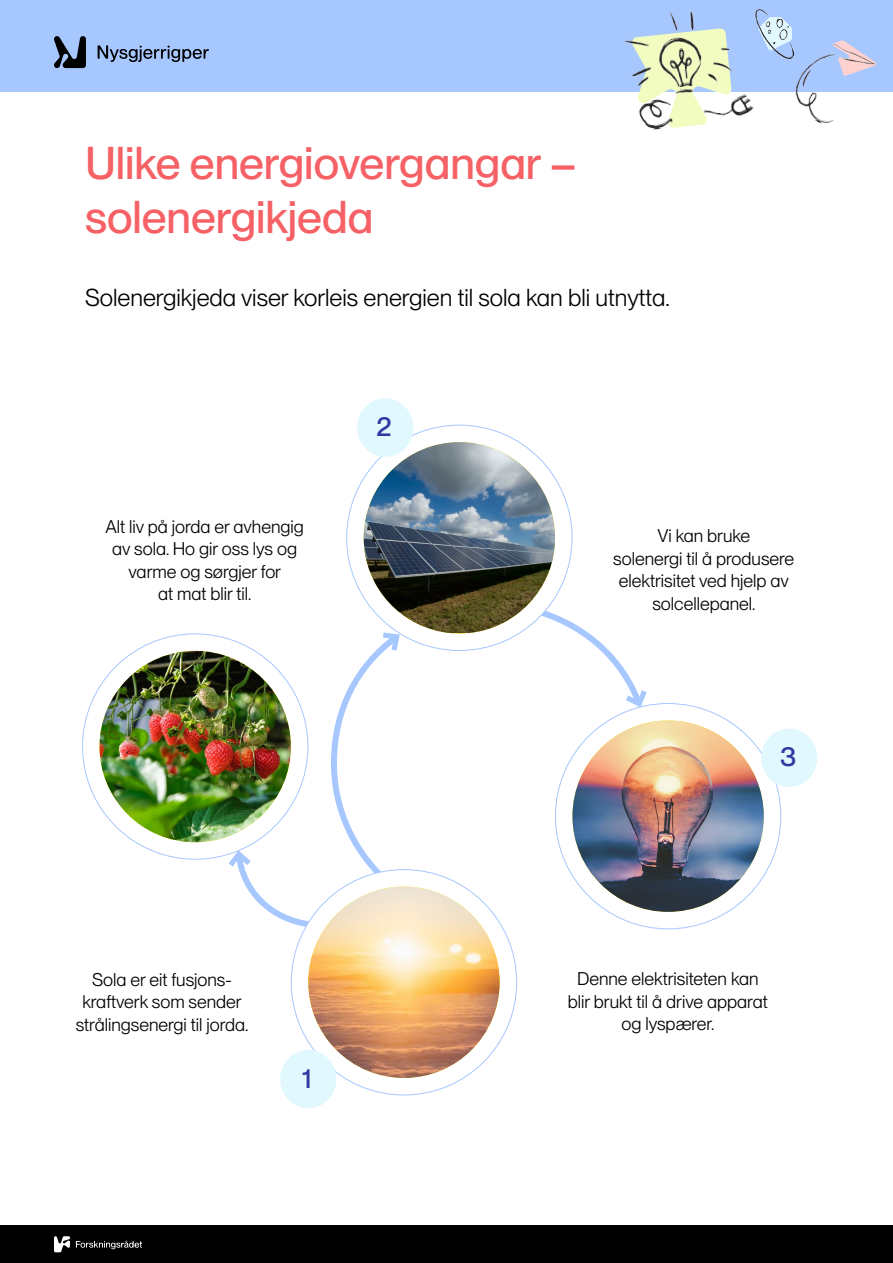
<style>
.page{position:relative;width:893px;height:1263px;background:#fff}
.page>*{position:absolute;margin:0;border:0;box-sizing:border-box;transform-origin:0 0}
.Tittel{font:500 45px "PP Neue Montreal";color:#f66166}
.Mellomtittel_1{font:500 27px "PP Neue Montreal";color:#3339a2}
.Ingress{font:24px "PP Neue Montreal";color:#000}
.Brødtekst{font:18px/22.5px "PP Neue Montreal";color:#000;text-align:center}
</style>
<div class="page">
<div style="left:0;top:1225px;width:893px;height:38px;background:#000"></div>
<svg style="left:54px;top:1236px;width:16px;height:16px"></svg>
<svg style="left:76px;top:1241px;width:66px;height:8px"></svg>
<div style="left:0;top:0;width:893px;height:91px;background:#a7c7ff"></div>
<img style="left:756px;top:10px;width:36px;height:49px">
<img style="left:622px;top:11px;width:133px;height:119px">
<img style="left:786px;top:37px;width:90px;height:87px">
<svg style="left:98px;top:45px;width:111px;height:17px"></svg>
<svg style="left:54px;top:36px;width:32px;height:32px"></svg>
<svg style="left:555px;top:614px;width:96px;height:97px"></svg>
<svg style="left:331px;top:633px;width:74px;height:252px"></svg>
<svg style="left:223px;top:847px;width:93px;height:83px"></svg>
<div style="left:291px;top:869px;width:226px;height:226px;background:#fff;border-radius:50%"></div>
<div style="left:280px;top:1050px;width:56px;height:58px;background:#e0f8fe;border-radius:50%"></div>
<img style="left:308px;top:886px;width:192px;height:192px;border-radius:96px">
<img style="left:100px;top:651px;width:191px;height:191px;border-radius:96px">
<div style="left:347px;top:425px;width:225px;height:225px;background:#fff;border-radius:50%"></div>
<div style="left:357px;top:398px;width:56px;height:59px;background:#e0f8fe;border-radius:50%"></div>
<img style="left:364px;top:442px;width:191px;height:191px">
<div style="left:761px;top:729px;width:56px;height:58px;background:#e0f8fe;border-radius:50%"></div>
<img style="left:572px;top:720px;width:192px;height:192px;border-radius:96px">
<h1 class="Tittel" style="left:85px;top:137px;width:493px">Ulike energiovergangar –</h1>
<h1 class="Tittel" style="left:85px;top:191px;width:290px">solenergikjeda</h1>
<p class="Ingress" style="left:85px;top:283px;width:586px">Solenergikjeda viser korleis energien til sola kan bli utnytta.</p>
<p class="Brødtekst" style="left:105px;top:515px;width:200px">Alt liv på jorda er avhengig</p>
<p class="Brødtekst" style="left:112px;top:537px;width:186px">av sola. Ho gir oss lys og</p>
<p class="Brødtekst" style="left:128px;top:560px;width:154px">varme og sørgjer for</p>
<p class="Brødtekst" style="left:158px;top:582px;width:95px">at mat blir til.</p>
<h2 class="Mellomtittel_1" style="left:376px;top:410px;width:17px">2</h2>
<p class="Brødtekst" style="left:82px;top:968px;width:161px">Sola er eit fusjons&shy;kraftverk som sender</p>
<p class="Brødtekst" style="left:76px;top:1013px;width:174px">strålingsenergi til jorda.</p>
<h2 class="Mellomtittel_1" style="left:303px;top:1062px;width:11px">1</h2>
<p class="Brødtekst" style="left:657px;top:524px;width:94px">Vi kan bruke</p>
<p class="Brødtekst" style="left:613px;top:547px;width:182px">solenergi til å produsere</p>
<p class="Brødtekst" style="left:619px;top:569px;width:172px">elektrisitet ved hjelp av</p>
<p class="Brødtekst" style="left:652px;top:592px;width:104px">solcellepanel.</p>
<h2 class="Mellomtittel_1" style="left:780px;top:741px;width:18px">3</h2>
<p class="Brødtekst" style="left:577px;top:968px;width:183px">Denne elektrisiteten kan</p>
<p class="Brødtekst" style="left:568px;top:990px;width:201px">blir brukt til å drive apparat</p>
<p class="Brødtekst" style="left:621px;top:1013px;width:95px">og lyspærer.</p>
</div>
